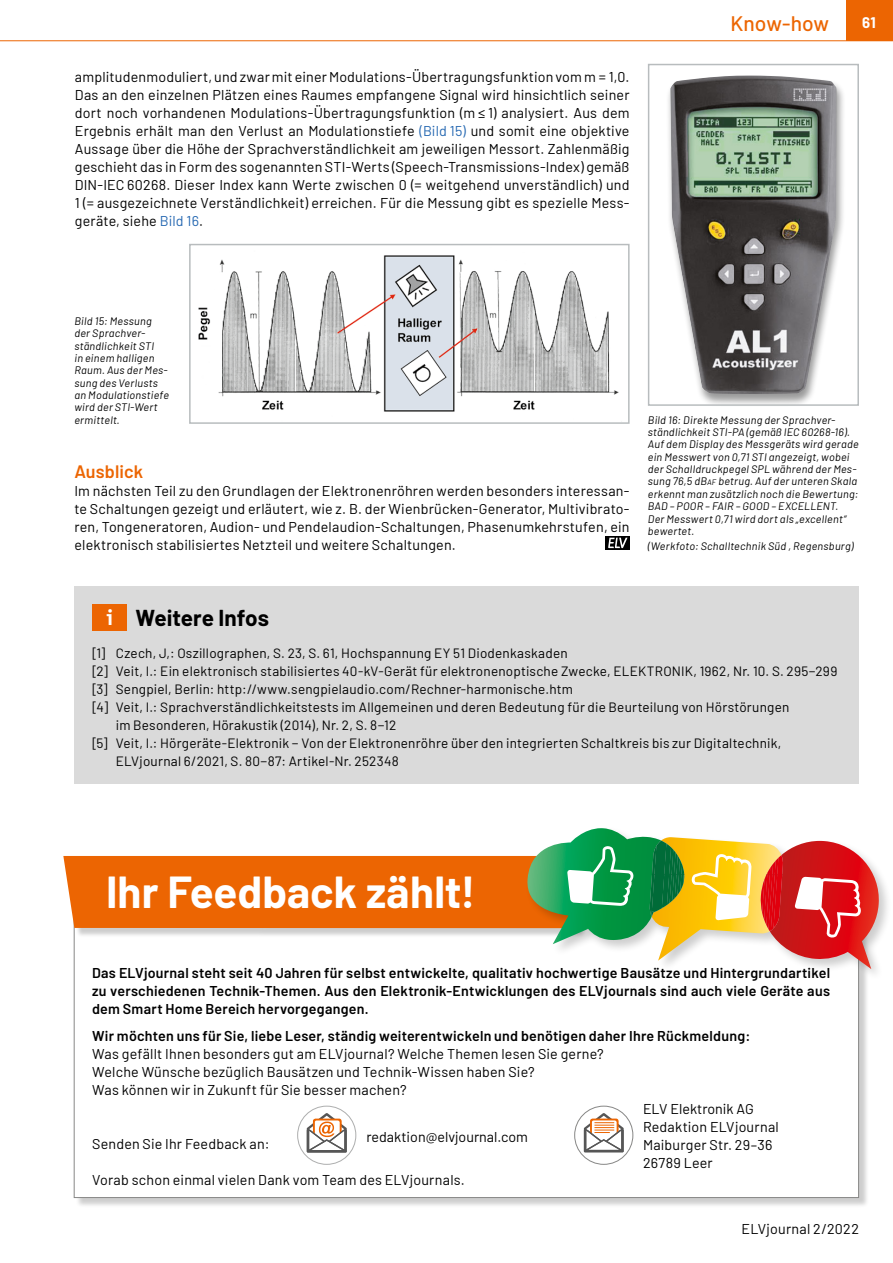
<style>
.page{position:relative;width:893px;height:1263px;background:#fff}
.page>*{position:absolute;margin:0;border:0;box-sizing:border-box;transform-origin:0 0}
.t1{font:700 43.8px "Barlow";color:#fff}
.Weitere_Infos{font:700 22.5px "Barlow";color:#000}
.t2{font:22.05px "Officina Sans Bold ITC";color:#fff}
.t3{font:500 21px "Barlow";color:#ec6502}
.ZZ{font:600 18px "Barlow";letter-spacing:.005em;color:#ec6502}
.t4{font:700 15px "Barlow";color:#fff}
.Fließtext_Neue_Zeile{font:14.25px/18px "Barlow";letter-spacing:.015em;color:#000;text-align:justify}
.Fließtext_Neuer_Absa{font:14.25px/18px "Barlow";letter-spacing:.005em;color:#000;text-align:justify}
.t5{font:600 14.25px/18px "Barlow";letter-spacing:.015em;color:#000;text-align:justify}
.Text_Weitere_Infos{font:13.5px/18px "Barlow";letter-spacing:.015em;color:#000}
.Bildunterschrift{font:italic 10.8px/12.3px "Barlow";letter-spacing:.025em;color:#000}
.s1{color:#2769b2}
.s2{font-size:7.8px}
</style>
<div class="page">
<div style="left:846px;top:0;width:47px;height:40px;background:#ec6502"></div>
<hr style="left:0;top:40px;width:893px;height:1px;background:#ec6502">
<div style="left:74px;top:586px;width:785px;height:198px;background:#dadada"></div>
<div style="left:92px;top:604px;width:35px;height:26px;background:#ec6502"></div>
<svg style="left:606px;top:536px;width:24px;height:14px"></svg>
<svg style="left:608px;top:538px;width:19px;height:10px"></svg>
<img style="left:198px;top:255px;width:421px;height:157px">
<div style="left:189px;top:244px;width:441px;height:180px;border:2px solid #b8bcbe"></div>
<div style="left:666px;top:75px;width:180px;height:332px;background:#000;opacity:.4"></div>
<img style="left:670px;top:76px;width:166px;height:318px">
<div style="left:75px;top:875px;width:794px;height:334px;background:#000;opacity:.2"></div>
<svg style="left:73px;top:969px;width:786px;height:229px"></svg>
<svg style="left:298px;top:1106px;width:58px;height:58px"></svg>
<div style="left:297px;top:1106px;width:59px;height:59px;border:1px solid #adaeae;border-radius:50%"></div>
<svg style="left:307px;top:1113px;width:40px;height:39px"></svg>
<svg style="left:575px;top:1106px;width:58px;height:58px"></svg>
<div style="left:574px;top:1106px;width:59px;height:59px;border:1px solid #878786;border-radius:50%"></div>
<svg style="left:584px;top:1113px;width:40px;height:39px"></svg>
<div style="left:526px;top:826px;width:367px;height:156px;background:#fff"></div>
<svg style="left:63px;top:828px;width:818px;height:141px"></svg>
<div style="left:648px;top:64px;width:211px;height:342px;border:2px solid #b8bcbe"></div>
<p class="Fließtext_Neue_Zeile" style="left:75px;top:67px;width:556px">amplitudenmoduliert, und zwar mit einer Modulations-Übertragungsfunktion vom m = 1,0.<br>Das an den einzelnen Plätzen eines Raumes empfangene Signal wird hinsichtlich seiner dort noch vorhandenen Modulations-Übertragungsfunktion (m ≤ 1) analysiert. Aus dem Ergebnis erhält man den Verlust an Modulationstiefe <span class="s1">(Bild 15)</span> und somit eine objektive Aussage über die Höhe der Sprachverständlichkeit am jeweiligen Messort. Zahlenmäßig geschieht das in Form des sogenannten STI-Werts (Speech-Transmissions-Index) gemäß DIN-IEC 60268. Dieser Index kann Werte zwischen 0 (= weitgehend unverständlich) und 1 (= ausgezeichnete Verständlichkeit) erreichen. Für die Messung gibt es spezielle Mess&shy;geräte, siehe <span class="s1">Bild 16</span>.</p>
<h3 class="t3" style="left:730px;top:8px;width:100px">Know-how</h3>
<p class="t4" style="left:862px;top:11px;width:15px">61</p>
<p class="Bildunterschrift" style="left:74px;top:314px;width:96px">Bild 15: Messung der Sprachver&shy;ständlichkeit STI<br>in einem halligen<br>Raum. Aus der Mes&shy;sung des Verlusts an Modulationstiefe wird der STI-Wert ermittelt.</p>
<p class="ZZ" style="left:74px;top:458px;width:70px">Ausblick</p>
<p class="Fließtext_Neuer_Absa" style="left:74px;top:481px;width:557px">Im nächsten Teil zu den Grundlagen der Elektronenröhren werden besonders interessan&shy;te Schaltungen gezeigt und erläutert, wie z. B. der Wienbrücken-Generator, Multivibrato&shy;ren, Tongeneratoren, Audion- und Pendelaudion-Schaltungen, Phasenumkehrstufen, ein elektronisch stabilisiertes Netzteil und weitere Schaltungen.</p>
<p class="Bildunterschrift" style="left:648px;top:413px;width:204px">Bild 16: Direkte Messung der Sprachver&shy;ständlichkeit STI-PA (gemäß IEC 60268-16).</p>
<p class="Bildunterschrift" style="left:648px;top:437px;width:212px">Auf dem Display des Messgeräts wird gerade ein Messwert von 0,71 STI angezeigt, wobei der Schalldruckpegel SPL während der Mes&shy;sung 76,5 dB<span class="s2">AF</span> betrug. Auf der unteren Skala erkennt man zusätzlich noch die Bewertung:</p>
<p class="Bildunterschrift" style="left:648px;top:499px;width:192px">BAD – POOR – FAIR – GOOD – EXCELLENT.</p>
<p class="Bildunterschrift" style="left:648px;top:512px;width:200px">Der Messwert 0,71 wird dort als „excellent“ bewertet.</p>
<p class="Bildunterschrift" style="left:648px;top:539px;width:207px">(Werkfoto: Schalltechnik Süd , Regensburg)</p>
<p class="t2" style="left:106px;top:602px;width:8px">i</p>
<p class="Weitere_Infos" style="left:135px;top:601px;width:135px">Weitere Infos</p>
<p class="Text_Weitere_Infos" style="left:92px;top:643px;width:477px">[1] Czech, J,: Oszillographen, S. 23, S. 61, Hochspannung EY 51 Diodenkaskaden</p>
<p class="Text_Weitere_Infos" style="left:92px;top:661px;width:746px">[2] Veit, I.: Ein elektronisch stabilisiertes 40-kV-Gerät für elektronenoptische Zwecke, ELEKTRONIK, 1962, Nr. 10. S. 295−299</p>
<p class="Text_Weitere_Infos" style="left:92px;top:679px;width:482px">[3] Sengpiel, Berlin: http://www.sengpielaudio.com/Rechner-harmonische.htm</p>
<p class="Text_Weitere_Infos" style="left:116px;top:697px;width:675px;text-indent:-23px">[4] Veit, I.: Sprachverständlichkeitstests im Allgemeinen und deren Bedeutung für die Beurteilung von Hörstörungen im Besonderen, Hörakustik (2014), Nr. 2, S. 8−12</p>
<p class="Text_Weitere_Infos" style="left:116px;top:733px;width:667px;text-indent:-23px">[5] Veit, I.: Hörgeräte-Elektronik − Von der Elektronenröhre über den integrierten Schaltkreis bis zur Digitaltechnik,<br>ELVjournal 6/2021, S. 80−87: Artikel-Nr. 252348</p>
<p class="t1" style="left:106px;top:859px;width:371px">Ihr Feedback zählt!</p>
<p class="t5" style="left:92px;top:963px;width:739px">Das ELVjournal steht seit 40 Jahren für selbst entwickelte, qualitativ hochwertige Bausätze und Hintergrundartikel zu verschiedenen Technik-Themen. Aus den Elektronik-Entwicklungen des ELVjournals sind auch viele Geräte aus dem Smart Home Bereich hervorgegangen.</p>
<p class="t5" style="left:92px;top:1025px;width:660px">Wir möchten uns für Sie, liebe Leser, ständig weiterentwickeln und benötigen daher Ihre Rückmeldung:</p>
<p class="Fließtext_Neue_Zeile" style="left:92px;top:1043px;width:513px">Was gefällt Ihnen besonders gut am ELVjournal? Welche Themen lesen Sie gerne?</p>
<p class="Fließtext_Neue_Zeile" style="left:92px;top:1061px;width:444px">Welche Wünsche bezüglich Bausätzen und Technik-Wissen haben Sie?</p>
<p class="Fließtext_Neue_Zeile" style="left:92px;top:1079px;width:316px">Was können wir in Zukunft für Sie besser machen?</p>
<p class="Fließtext_Neuer_Absa" style="left:366px;top:1127px;width:163px">redaktion@elvjournal.com</p>
<p class="Fließtext_Neue_Zeile" style="left:92px;top:1133px;width:179px">Senden Sie Ihr Feedback an:</p>
<p class="Fließtext_Neue_Zeile" style="left:92px;top:1169px;width:374px">Vorab schon einmal vielen Dank vom Team des ELVjournals.</p>
<p class="Fließtext_Neuer_Absa" style="left:643px;top:1098px;width:112px">ELV Elektronik AG</p>
<p class="Fließtext_Neuer_Absa" style="left:643px;top:1116px;width:137px">Redaktion ELVjournal</p>
<p class="Fließtext_Neue_Zeile" style="left:643px;top:1134px;width:131px">Maiburger Str. 29–36</p>
<p class="Fließtext_Neue_Zeile" style="left:643px;top:1152px;width:71px">26789 Leer</p>
<p class="Fließtext_Neue_Zeile" style="left:742px;top:1219px;width:119px">ELVjournal 2/2022</p>
</div>
